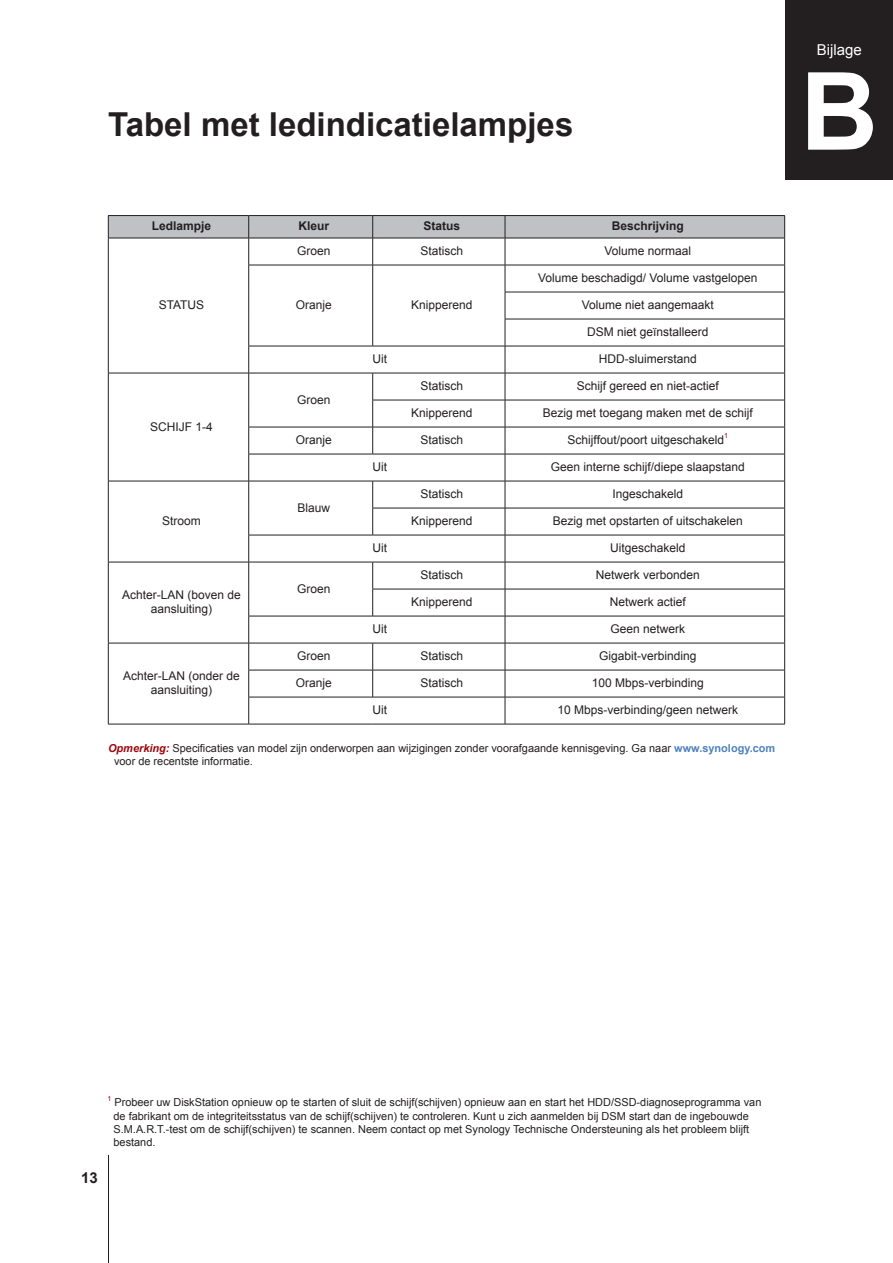
<style>
.page{position:relative;width:893px;height:1263px;background:#fff}
.page>*{position:absolute;margin:0;border:0;box-sizing:border-box;transform-origin:0 0}
.t1{font:700 108px "Arial";color:#fff}
.H1-ChapterTitle{font:700 33px "Arial";color:#231f20}
.t2{font:15px "Arial";color:#fff}
.PageNumber-sidebar{font:700 15px "Arial";color:#231f20}
.xBodyCenter{font:12px/14.4px "Arial";color:#231f20;text-align:center}
.XHeadCenter{font:700 12px "Arial";color:#231f20}
.AppendixNote{font:10.95px/13.4px "Arial";color:#231f20}
.xBodyCenter-2{font:7.05px "Arial";color:#9d070d}
.AppendixNote-2{font:7.05px "Arial";color:#9d070d}
.s1{font-weight:700;font-style:italic;color:#9d070d}
.s2{font-weight:700;color:#4f81bd}
</style>
<div class="page">
<div style="left:785px;top:0;width:108px;height:180px;background:#231f20"></div>
<hr style="left:108px;top:1155px;width:1px;height:108px;background:#231f20">
<hr style="left:108px;top:724px;width:141px;height:1px;background:#231f20">
<hr style="left:108px;top:215px;width:141px;height:1px;background:#231f20">
<hr style="left:249px;top:215px;width:124px;height:1px;background:#231f20">
<hr style="left:373px;top:215px;width:132px;height:1px;background:#231f20">
<hr style="left:505px;top:215px;width:280px;height:1px;background:#231f20">
<hr style="left:249px;top:724px;width:124px;height:1px;background:#231f20">
<hr style="left:373px;top:724px;width:132px;height:1px;background:#231f20">
<svg style="left:108px;top:216px;width:677px;height:508px"></svg>
<hr style="left:505px;top:697px;width:280px;height:1px;background:#231f20">
<hr style="left:505px;top:724px;width:280px;height:1px;background:#231f20">
<p class="H1-ChapterTitle" style="left:108px;top:102px;width:467px">Tabel met ledindicatielampjes</p>
<p class="XHeadCenter" style="left:152px;top:218px;width:61px">Ledlampje</p>
<p class="XHeadCenter" style="left:298px;top:218px;width:32px">Kleur</p>
<p class="XHeadCenter" style="left:423px;top:218px;width:38px">Status</p>
<p class="XHeadCenter" style="left:612px;top:218px;width:74px">Beschrijving</p>
<p class="xBodyCenter" style="left:159px;top:298px;width:47px">STATUS</p>
<p class="xBodyCenter" style="left:150px;top:419px;width:64px">SCHIJF 1-4</p>
<p class="xBodyCenter" style="left:162px;top:514px;width:40px">Stroom</p>
<p class="xBodyCenter" style="left:122px;top:588px;width:120px">Achter-LAN (boven de aansluiting)</p>
<p class="xBodyCenter" style="left:297px;top:244px;width:35px">Groen</p>
<p class="xBodyCenter" style="left:420px;top:244px;width:44px">Statisch</p>
<p class="xBodyCenter" style="left:604px;top:244px;width:88px">Volume normaal</p>
<p class="xBodyCenter" style="left:296px;top:298px;width:38px">Oranje</p>
<p class="xBodyCenter" style="left:411px;top:298px;width:63px">Knipperend</p>
<p class="xBodyCenter" style="left:538px;top:271px;width:221px">Volume beschadigd/ Volume vastgelopen</p>
<p class="xBodyCenter" style="left:582px;top:298px;width:134px">Volume niet aangemaakt</p>
<p class="xBodyCenter" style="left:587px;top:325px;width:123px">DSM niet geïnstalleerd</p>
<p class="xBodyCenter" style="left:297px;top:392px;width:35px">Groen</p>
<p class="xBodyCenter" style="left:373px;top:352px;width:16px">Uit</p>
<p class="xBodyCenter" style="left:599px;top:352px;width:100px">HDD-sluimerstand</p>
<p class="xBodyCenter" style="left:420px;top:379px;width:44px">Statisch</p>
<p class="xBodyCenter" style="left:577px;top:379px;width:144px">Schijf gereed en niet-actief</p>
<p class="xBodyCenter" style="left:411px;top:406px;width:63px">Knipperend</p>
<p class="xBodyCenter" style="left:543px;top:406px;width:212px">Bezig met toegang maken met de schijf</p>
<p class="xBodyCenter" style="left:296px;top:433px;width:38px">Oranje</p>
<p class="xBodyCenter" style="left:420px;top:433px;width:44px">Statisch</p>
<p class="xBodyCenter" style="left:568px;top:433px;width:158px">Schijffout/poort uitgeschakeld</p>
<p class="xBodyCenter-2" style="left:724px;top:431px;width:5px">1</p>
<p class="xBodyCenter" style="left:373px;top:460px;width:16px">Uit</p>
<p class="xBodyCenter" style="left:551px;top:460px;width:196px">Geen interne schijf/diepe slaapstand</p>
<p class="xBodyCenter" style="left:297px;top:500px;width:34px">Blauw</p>
<p class="xBodyCenter" style="left:297px;top:581px;width:35px">Groen</p>
<p class="xBodyCenter" style="left:420px;top:487px;width:44px">Statisch</p>
<p class="xBodyCenter" style="left:612px;top:487px;width:72px">Ingeschakeld</p>
<p class="xBodyCenter" style="left:411px;top:514px;width:63px">Knipperend</p>
<p class="xBodyCenter" style="left:553px;top:514px;width:192px">Bezig met opstarten of uitschakelen</p>
<p class="xBodyCenter" style="left:373px;top:541px;width:16px">Uit</p>
<p class="xBodyCenter" style="left:610px;top:541px;width:77px">Uitgeschakeld</p>
<p class="xBodyCenter" style="left:420px;top:568px;width:44px">Statisch</p>
<p class="xBodyCenter" style="left:596px;top:568px;width:106px">Netwerk verbonden</p>
<p class="xBodyCenter" style="left:411px;top:595px;width:63px">Knipperend</p>
<p class="xBodyCenter" style="left:610px;top:595px;width:78px">Netwerk actief</p>
<p class="xBodyCenter" style="left:373px;top:622px;width:16px">Uit</p>
<p class="xBodyCenter" style="left:610px;top:622px;width:76px">Geen netwerk</p>
<p class="xBodyCenter" style="left:297px;top:649px;width:35px">Groen</p>
<p class="xBodyCenter" style="left:420px;top:649px;width:44px">Statisch</p>
<p class="xBodyCenter" style="left:599px;top:649px;width:99px">Gigabit-verbinding</p>
<p class="xBodyCenter" style="left:296px;top:676px;width:38px">Oranje</p>
<p class="xBodyCenter" style="left:420px;top:676px;width:44px">Statisch</p>
<p class="xBodyCenter" style="left:592px;top:676px;width:114px">100 Mbps-verbinding</p>
<p class="xBodyCenter" style="left:373px;top:703px;width:16px">Uit</p>
<p class="xBodyCenter" style="left:557px;top:703px;width:182px">10 Mbps-verbinding/geen netwerk</p>
<p class="AppendixNote" style="left:114px;top:742px;width:663px;text-indent:-6px"><span class="s1">Opmerking:</span> Specificaties van model zijn onderworpen aan wijzigingen zonder voorafgaande kennisgeving. Ga naar <span class="s2">www.synology.com </span>voor de recentste informatie.</p>
<p class="xBodyCenter" style="left:123px;top:669px;width:118px">Achter-LAN (onder de aansluiting)</p>
<p class="t2" style="left:817px;top:40px;width:47px">Bijlage</p>
<h1 class="t1" style="left:800px;top:40px;width:79px">B</h1>
<p class="PageNumber-sidebar" style="left:81px;top:1168px;width:18px">13</p>
<p class="AppendixNote-2" style="left:107px;top:1094px;width:5px">1</p>
<p class="AppendixNote" style="left:113px;top:1096px;width:649px">Probeer uw DiskStation opnieuw op te starten of sluit de schijf(schijven) opnieuw aan en start het HDD/SSD-diagnoseprogramma van de fabrikant om de integriteitsstatus van de schijf(schijven) te controleren. Kunt u zich aanmelden bij DSM start dan de ingebouwde S.M.A.R.T.-test om de schijf(schijven) te scannen. Neem contact op met Synology Technische Ondersteuning als het probleem blijft bestand.</p>
</div>
